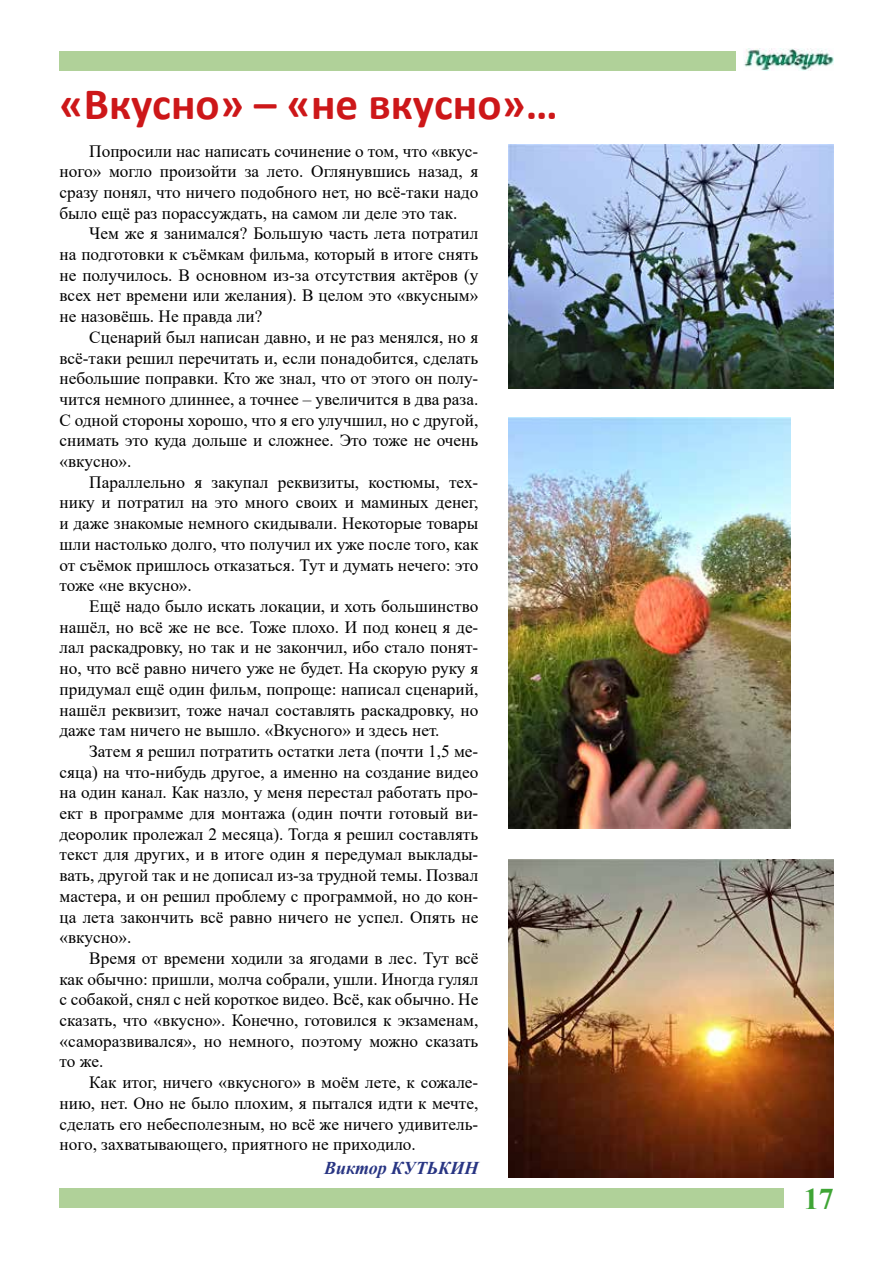
<style>
.page{position:relative;width:893px;height:1263px;background:#fff}
.page>*{position:absolute;margin:0;border:0;box-sizing:border-box;transform-origin:0 0}
.t1{font:700 45px "Calibri";color:#cd1719}
.t2{font:700 30px "Times New Roman";color:#3fa535}
.t3{font:italic 700 18px "Times New Roman";color:#283583}
.t4{font:17.25px/20.7px "Times New Roman";color:#000;text-align:justify}
</style>
<div class="page">
<img style="left:744px;top:49px;width:89px;height:21px">
<div style="left:60px;top:1188px;width:724px;height:20px;background:#b0d199"></div>
<div style="left:60px;top:51px;width:676px;height:20px;background:#b0d199"></div>
<img style="left:508px;top:145px;width:325px;height:244px">
<img style="left:508px;top:418px;width:283px;height:410px">
<img style="left:508px;top:859px;width:326px;height:319px">
<h1 class="t1" style="left:60px;top:72px;width:500px">«Вкусно» – «не вкусно»…</h1>
<p class="t4" style="left:60px;top:140px;width:420px;text-indent:30px">Попросили нас написать сочинение о том, что «вкус&shy;ного» могло произойти за лето. Оглянувшись назад, я сразу понял, что ничего подобного нет, но всё-таки надо было ещё раз порассуждать, на самом ли деле это так.</p>
<p class="t4" style="left:60px;top:223px;width:420px;text-indent:30px">Чем же я занимался? Большую часть лета потратил на подготовки к съёмкам фильма, который в итоге снять не получилось. В основном из-за отсутствия актёров (у всех нет времени или желания). В целом это «вкусным» не назовёшь. Не правда ли?</p>
<p class="t4" style="left:60px;top:326px;width:420px;text-indent:30px">Сценарий был написан давно, и не раз менялся, но я всё-таки решил перечитать и, если понадобится, сделать небольшие поправки. Кто же знал, что от этого он полу&shy;чится немного длиннее, а точнее – увеличится в два раза.<br>С одной стороны хорошо, что я его улучшил, но с другой, снимать это куда дольше и сложнее. Это тоже не очень «вкусно».</p>
<p class="t4" style="left:60px;top:471px;width:420px;text-indent:30px">Параллельно я закупал реквизиты, костюмы, тех&shy;нику и потратил на это много своих и маминых денег, и даже знакомые немного скидывали. Некоторые товары шли настолько долго, что получил их уже после того, как от съёмок пришлось отказаться. Тут и думать нечего: это тоже «не вкусно».</p>
<p class="t4" style="left:60px;top:595px;width:420px;text-indent:30px">Ещё надо было искать локации, и хоть большинство нашёл, но всё же не все. Тоже плохо. И под конец я де&shy;лал раскадровку, но так и не закончил, ибо стало понят&shy;но, что всё равно ничего уже не будет. На скорую руку я придумал ещё один фильм, попроще: написал сценарий, нашёл реквизит, тоже начал составлять раскадровку, но даже там ничего не вышло. «Вкусного» и здесь нет.</p>
<p class="t4" style="left:60px;top:740px;width:420px;text-indent:30px">Затем я решил потратить остатки лета (почти 1,5 ме&shy;сяца) на что-нибудь другое, а именно на создание видео на один канал. Как назло, у меня перестал работать про&shy;ект в программе для монтажа (один почти готовый ви&shy;деоролик пролежал 2 месяца). Тогда я решил составлять текст для других, и в итоге один я передумал выклады&shy;вать, другой так и не дописал из-за трудной темы. Позвал мастера, и он решил проблему с программой, но до кон&shy;ца лета закончить всё равно ничего не успел. Опять не «вкусно».</p>
<p class="t4" style="left:60px;top:947px;width:420px;text-indent:30px">Время от времени ходили за ягодами в лес. Тут всё как обычно: пришли, молча собрали, ушли. Иногда гулял с собакой, снял с ней короткое видео. Всё, как обычно. Не сказать, что «вкусно». Конечно, готовился к экзаменам, «саморазвивался», но немного, поэтому можно сказать то же.</p>
<p class="t4" style="left:60px;top:1071px;width:420px;text-indent:30px">Как итог, ничего «вкусного» в моём лете, к сожале&shy;нию, нет. Оно не было плохим, я пытался идти к мечте, сделать его небесполезным, но всё же ничего удивитель&shy;ного, захватывающего, приятного не приходило.</p>
<p class="t3" style="left:324px;top:1155px;width:156px">Виктор КУТЬКИН</p>
<h2 class="t2" style="left:804px;top:1177px;width:31px">17</h2>
</div>
